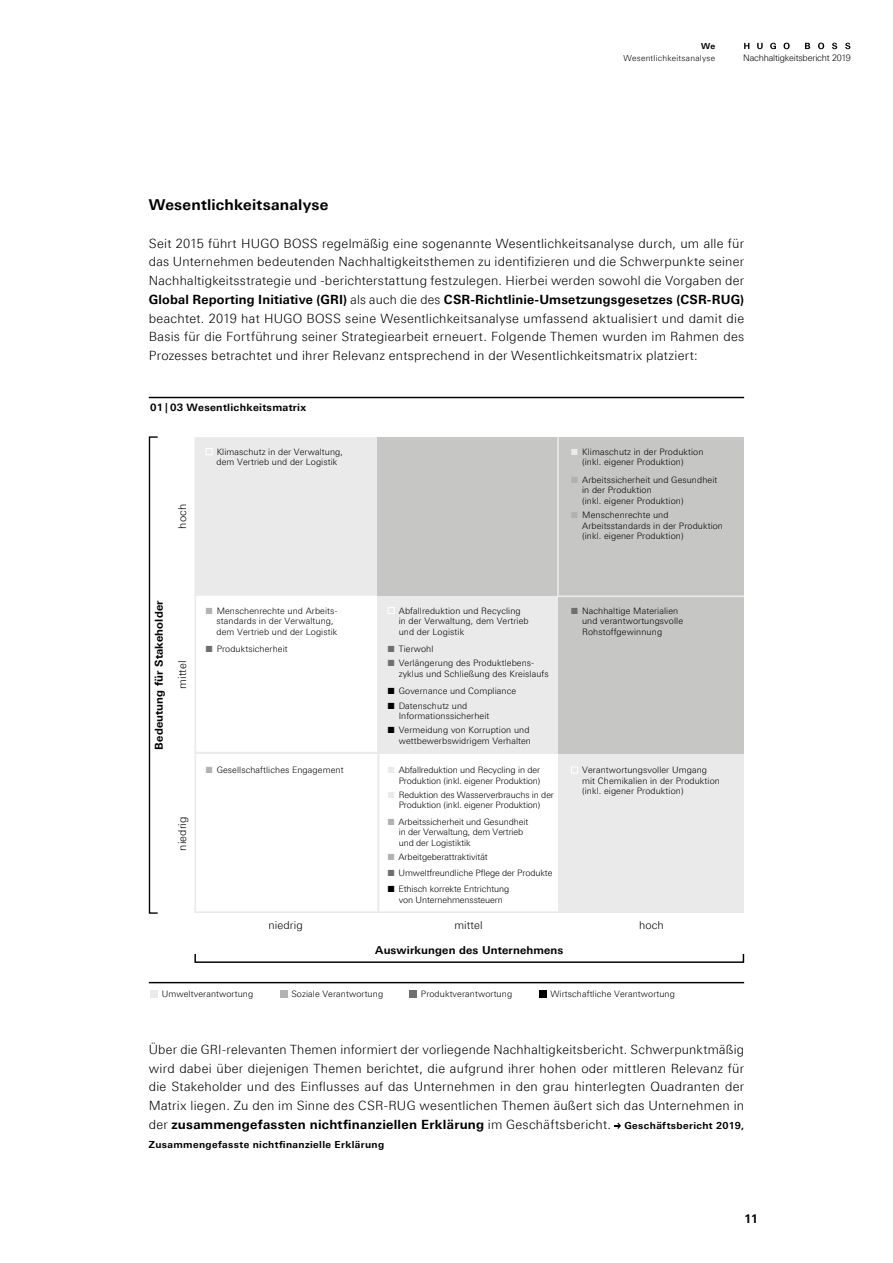
<style>
.page{position:relative;width:893px;height:1263px;background:#fff}
.page>*{position:absolute;margin:0;border:0;box-sizing:border-box;transform-origin:0 0}
.t1{font:700 15px "Linotype Univers 630";letter-spacing:.015em;color:#000}
.t2{font:300 12.75px/18.8px "Linotype Univers 330";letter-spacing:.02em;color:#000;text-align:justify}
.t3{font:700 12.75px "Linotype Univers 630";letter-spacing:.015em;color:#000}
.t4{font:700 12px "Linotype Univers 630";color:#000}
.t5{font:700 10.95px "Linotype Univers 630";letter-spacing:.01em;color:#000}
.t6{font:300 10.95px "Linotype Univers 330";letter-spacing:.01em;color:#000}
.t7{font:700 10.2px "Linotype Univers 630";letter-spacing:.03em;color:#000}
.t8{font:700 9.75px "Linotype Univers 630";letter-spacing:.04em;color:#000}
.t9{font:300 9px "Linotype Univers 330";letter-spacing:-.02em;color:#000}
.t10{font:300 8.85px/10.6px "Linotype Univers 330";letter-spacing:.01em;color:#000}
.t11{font:300 8.85px/10.6px "Linotype Univers 330";letter-spacing:-.01em;color:#000;text-align:center}
.t12{font:300 8.25px "Linotype Univers 330";letter-spacing:.035em;color:#000}
.t13{font:700 8.25px "Linotype Univers 630";color:#000}
.s1{font-family:"Linotype Univers 330";font-weight:300}
.s2{color:#eaeaea}
.s3{color:#b2b2b1}
.s4{color:#6f6f6e}
</style>
<div class="page">
<svg style="left:744px;top:43px;width:5px;height:6px"></svg>
<svg style="left:757px;top:43px;width:6px;height:6px"></svg>
<svg style="left:770px;top:43px;width:6px;height:6px"></svg>
<svg style="left:832px;top:43px;width:5px;height:6px"></svg>
<svg style="left:845px;top:43px;width:5px;height:6px"></svg>
<svg style="left:783px;top:43px;width:7px;height:6px"></svg>
<svg style="left:805px;top:43px;width:5px;height:6px"></svg>
<svg style="left:818px;top:43px;width:6px;height:6px"></svg>
<svg style="left:615px;top:1122px;width:6px;height:7px"></svg>
<div style="left:194px;top:953px;width:550px;height:10px;border:1px solid #000"></div>
<div style="left:149px;top:436px;width:9px;height:478px;border:1px solid #000"></div>
<hr style="left:149px;top:982px;width:595px;height:1px;background:#000">
<svg style="left:194px;top:437px;width:365px;height:476px"></svg>
<div style="left:559px;top:753px;width:185px;height:160px;background:#eaeaea"></div>
<div style="left:377px;top:437px;width:367px;height:159px;background:#c6c6c5"></div>
<div style="left:559px;top:579px;width:185px;height:175px;background:#c6c6c5"></div>
<hr style="left:558px;top:595px;width:186px;height:2px;background:#eaeaea">
<hr style="left:557px;top:437px;width:2px;height:159px;background:#eaeaea">
<hr style="left:149px;top:397px;width:595px;height:1px;background:#000">
<div style="left:388px;top:607px;width:7px;height:7px;border:1px solid #fff"></div>
<div style="left:571px;top:767px;width:7px;height:6px;border:1px solid #fff"></div>
<div style="left:206px;top:448px;width:6px;height:7px;border:1px solid #fff"></div>
<div style="left:539px;top:990px;width:7px;height:7px;background:#000"></div>
<div style="left:409px;top:990px;width:8px;height:7px;background:#6f6f6e"></div>
<div style="left:280px;top:990px;width:7px;height:7px;background:#b2b2b1"></div>
<div style="left:150px;top:990px;width:8px;height:7px;background:#eaeaea"></div>
<p class="t13" style="left:701px;top:42px;width:16px">We</p>
<p class="t12" style="left:624px;top:54px;width:93px">Wesentlichkeitsanalyse</p>
<p class="t9" style="left:743px;top:53px;width:109px">Nachhaltigkeitsbericht 2019</p>
<h1 class="t1" style="left:149px;top:197px;width:181px">Wesentlichkeitsanalyse</h1>
<p class="t2" style="left:149px;top:234px;width:597px">Seit 2015 führt HUGO BOSS regelmäßig eine sogenannte Wesentlichkeitsanalyse durch, um alle für das Unternehmen bedeutenden Nachhaltigkeitsthemen zu identifizieren und die Schwerpunkte seiner Nachhaltigkeitsstrategie und -berichterstattung festzulegen. Hierbei werden sowohl die Vorgaben der</p>
<h2 class="t3" style="left:149px;top:292px;width:597px">Global Reporting Initiative (GRI) <span class="s1">als auch die des</span> CSR-Richtlinie-Umsetzungsgesetzes (CSR-RUG)</h2>
<p class="t2" style="left:149px;top:309px;width:597px">beachtet. 2019 hat HUGO BOSS seine Wesentlichkeitsanalyse umfassend aktualisiert und damit die Basis für die Fortführung seiner Strategiearbeit erneuert. Folgende Themen wurden im Rahmen des Prozesses betrachtet und ihrer Relevanz entsprechend in der Wesentlichkeitsmatrix platziert:</p>
<p class="t7" style="left:150px;top:402px;width:158px">01 | 03 Wesentlichkeitsmatrix</p>
<p class="t6" style="left:176px;top:529px;width:26px;rotate:-90deg">hoch</p>
<p class="t10" style="left:217px;top:446px;width:128px;text-indent:-11px"><span class="s2">■</span> Klimaschutz in der Verwaltung, dem Vertrieb und der Logistik</p>
<p class="t10" style="left:582px;top:446px;width:123px;text-indent:-11px"><span class="s2">■</span> Klimaschutz in der Produktion (inkl. eigener Produktion)</p>
<p class="t10" style="left:582px;top:474px;width:137px;text-indent:-11px"><span class="s3">■</span> Arbeitssicherheit und Gesundheit in der Produktion<br>(inkl. eigener Produktion)</p>
<p class="t10" style="left:582px;top:510px;width:142px;text-indent:-11px"><span class="s3">■</span> Menschenrechte und<br>Arbeitsstandards in der Produktion (inkl. eigener Produktion)</p>
<p class="t5" style="left:152px;top:749px;width:150px;rotate:-90deg">Bedeutung für Stakeholder</p>
<p class="t6" style="left:176px;top:689px;width:30px;rotate:-90deg">mittel</p>
<p class="t6" style="left:176px;top:851px;width:36px;rotate:-90deg">niedrig</p>
<p class="t10" style="left:217px;top:605px;width:122px;text-indent:-11px"><span class="s3">■</span> Menschenrechte und Arbeits&shy;standards in der Verwaltung, dem Vertrieb und der Logistik</p>
<p class="t10" style="left:206px;top:644px;width:84px"><span class="s4">■</span> Produktsicherheit</p>
<p class="t10" style="left:206px;top:765px;width:139px"><span class="s3">■</span> Gesellschaftliches Engagement</p>
<p class="t10" style="left:399px;top:605px;width:132px;text-indent:-11px"><span class="s2">■</span> Abfallreduktion und Recycling in der Verwaltung, dem Vertrieb und der Logistik</p>
<p class="t10" style="left:388px;top:644px;width:47px"><span class="s4">■</span> Tierwohl</p>
<p class="t10" style="left:399px;top:658px;width:152px;text-indent:-11px"><span class="s4">■</span> Verlängerung des Produktlebens&shy;zyklus und Schließung des Kreislaufs</p>
<p class="t10" style="left:388px;top:686px;width:130px">■ Governance und Compliance</p>
<p class="t10" style="left:399px;top:700px;width:92px;text-indent:-11px">■ Datenschutz und<br>Informationssicherheit</p>
<p class="t10" style="left:388px;top:725px;width:145px;text-align:right">■ Vermeidung von Korruption und wettbewerbswidrigem Verhalten</p>
<p class="t11" style="left:388px;top:765px;width:154px;text-align:right"><span class="s2">■</span> Abfallreduktion und Recycling in der<br>Produktion (inkl. eigener Produktion)</p>
<p class="t11" style="left:388px;top:789px;width:168px"><span class="s2">■</span> Reduktion des Wasserverbrauchs in der<br>Produktion (inkl. eigener Produktion)</p>
<p class="t11" style="left:399px;top:816px;width:131px;text-align:left;text-indent:-11px"><span class="s3">■</span> Arbeitssicherheit und Gesundheit in der Verwaltung, dem Vertrieb und der Logistiktik</p>
<p class="t11" style="left:388px;top:851px;width:101px"><span class="s3">■</span> Arbeitgeberattraktivität</p>
<p class="t11" style="left:388px;top:867px;width:166px"><span class="s4">■</span> Umweltfreundliche Pflege der Produkte</p>
<p class="t11" style="left:388px;top:884px;width:123px">■ Ethisch korrekte Entrichtung von Unternehmenssteuern</p>
<p class="t10" style="left:582px;top:605px;width:102px;text-indent:-11px"><span class="s4">■</span> Nachhaltige Materialien und verantwortungsvolle<br>Rohstoffgewinnung</p>
<p class="t10" style="left:582px;top:765px;width:139px;text-indent:-11px"><span class="s2">■</span> Verantwortungsvoller Umgang mit Chemikalien in der Produktion (inkl. eigener Produktion)</p>
<p class="t6" style="left:269px;top:919px;width:36px">niedrig</p>
<p class="t6" style="left:454px;top:919px;width:30px">mittel</p>
<p class="t6" style="left:639px;top:919px;width:26px">hoch</p>
<p class="t5" style="left:375px;top:944px;width:190px">Auswirkungen des Unternehmens</p>
<p class="t10" style="left:162px;top:988px;width:93px">Umweltverantwortung</p>
<p class="t10" style="left:291px;top:988px;width:93px">Soziale Verantwortung</p>
<p class="t10" style="left:421px;top:988px;width:93px">Produktverantwortung</p>
<p class="t10" style="left:550px;top:988px;width:126px">Wirtschaftliche Verantwortung</p>
<p class="t2" style="left:149px;top:1040px;width:597px">Über die GRI-relevanten Themen informiert der vorliegende Nachhaltigkeitsbericht. Schwerpunktmäßig wird dabei über diejenigen Themen berichtet, die aufgrund ihrer hohen oder mittleren Relevanz für die Stakeholder und des Einflusses auf das Unternehmen in den grau hinterlegten Quadranten der Matrix liegen. Zu den im Sinne des CSR-RUG wesentlichen Themen äußert sich das Unternehmen in</p>
<h2 class="t3" style="left:149px;top:1117px;width:464px"><span class="s1">der</span> zusammengefassten nichtfinanziellen Erklärung <span class="s1">im Geschäftsbericht.</span></h2>
<p class="t8" style="left:624px;top:1120px;width:121px">Geschäftsbericht 2019,</p>
<p class="t8" style="left:149px;top:1138px;width:237px">Zusammengefasste nichtfinanzielle Erklärung</p>
<h3 class="t4" style="left:744px;top:1212px;width:16px">11</h3>
</div>
